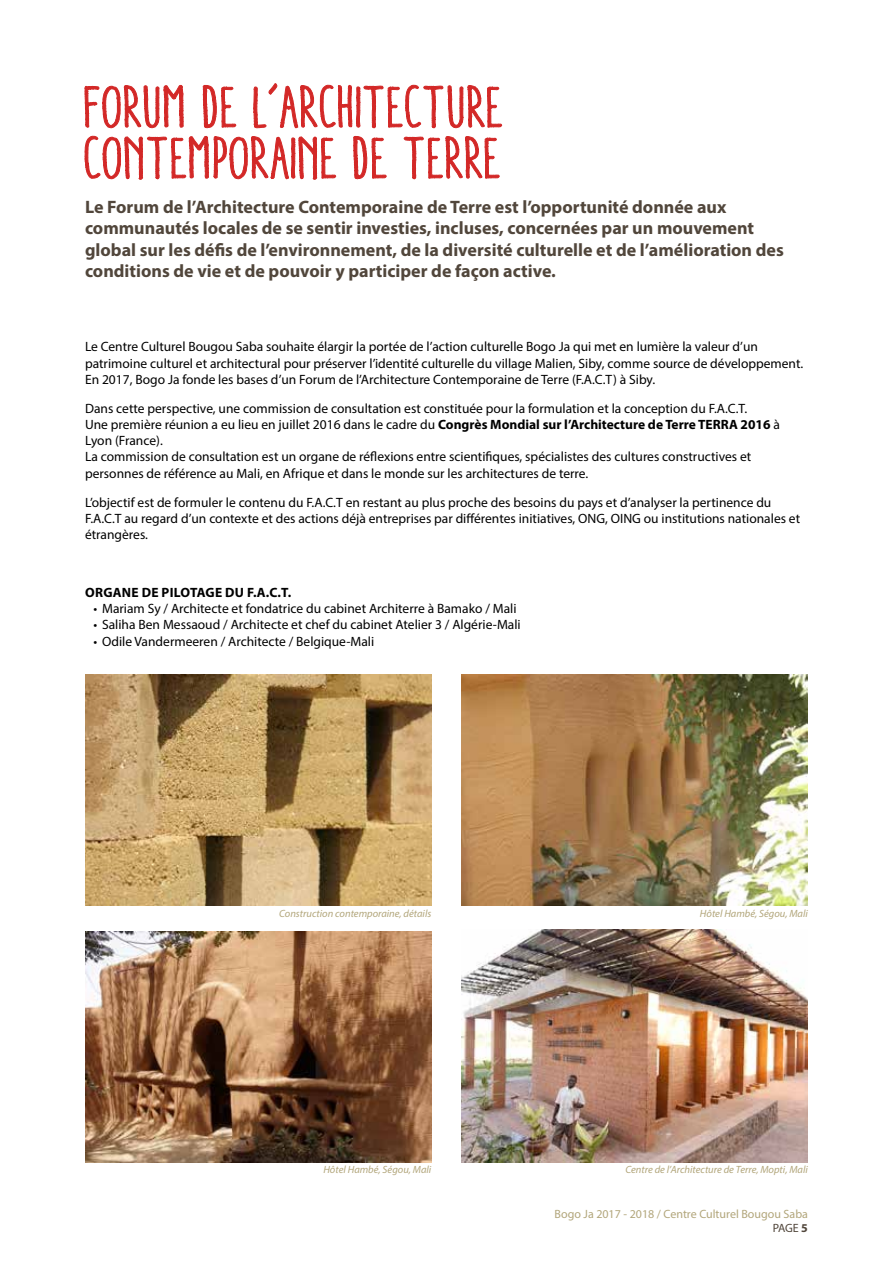
<style>
.page{position:relative;width:893px;height:1263px;background:#fff}
.page>*{position:absolute;margin:0;border:0;box-sizing:border-box;transform-origin:0 0}
.t1{font:condensed 58.5px/51px "Aracne";color:#d32827}
.t2{font:700 18px/21.6px "Myriad Pro";color:#51463b}
.t3{font:13.5px/16.2px "Myriad Pro";color:#000}
.t4{font:700 13.5px "Myriad Pro";letter-spacing:.02em;color:#000}
.t5{font:12px/14.4px "Myriad Pro";color:#b2a67b;text-align:right}
.t6{font:italic 10.5px "Myriad Pro";color:#b2a67b}
.s1{font-weight:700}
.s2{font-weight:400}
.s3{color:#51463b}
.s4{font-weight:700;color:#51463b}
</style>
<div class="page">
<svg style="left:84px;top:85px;width:100px;height:44px"></svg>
<svg style="left:202px;top:85px;width:35px;height:44px"></svg>
<svg style="left:253px;top:83px;width:249px;height:46px"></svg>
<svg style="left:84px;top:135px;width:252px;height:45px"></svg>
<svg style="left:353px;top:136px;width:34px;height:44px"></svg>
<svg style="left:403px;top:136px;width:97px;height:44px"></svg>
<img style="left:85px;top:931px;width:346px;height:231px">
<img style="left:462px;top:675px;width:346px;height:231px">
<img style="left:85px;top:674px;width:346px;height:232px">
<img style="left:462px;top:929px;width:346px;height:233px">
<h1 class="t1" style="left:85px;top:80px;width:422px">FORUM DE L’ARCHITECTURE<br>CONTEMPORAINE DE TERRE</h1>
<p class="t2" style="left:85px;top:195px;width:700px">Le Forum de l’Architecture Contemporaine de Terre est l’opportunité donnée aux communautés locales de se sentir investies, incluses, concernées par un mouvement global sur les défis de l’environnement, de la diversité culturelle et de l’amélioration des conditions de vie et de pouvoir y participer de façon active.</p>
<p class="t3" style="left:85px;top:339px;width:720px">Le Centre Culturel Bougou Saba souhaite élargir la portée de l’action culturelle Bogo Ja qui met en lumière la valeur d’un patrimoine culturel et architectural pour préserver l’identité culturelle du village Malien, Siby, comme source de développement.<br>En 2017, Bogo Ja fonde les bases d’un Forum de l’Architecture Contemporaine de Terre (F.A.C.T) à Siby.</p>
<p class="t3" style="left:85px;top:400px;width:664px">Dans cette perspective, une commission de consultation est constituée pour la formulation et la conception du F.A.C.T.<br>Une première réunion a eu lieu en juillet 2016 dans le cadre du <span class="s1">Congrès Mondial sur l’Architecture de Terre TERRA</span></p>
<p class="t4" style="left:741px;top:416px;width:41px">2016 <span class="s2">à</span></p>
<p class="t3" style="left:85px;top:432px;width:668px">Lyon (France).<br>La commission de consultation est un organe de réflexions entre scientifiques, spécialistes des cultures constructives et personnes de référence au Mali, en Afrique et dans le monde sur les architectures de terre.</p>
<p class="t3" style="left:85px;top:494px;width:688px">L’objectif est de formuler le contenu du F.A.C.T en restant au plus proche des besoins du pays et d’analyser la pertinence du<br>F.A.C.T au regard d’un contexte et des actions déjà entreprises par différentes initiatives, ONG</p>
<p class="t3" style="left:605px;top:510px;width:14px">, OING</p>
<p class="t3" style="left:644px;top:510px;width:158px">ou institutions nationales et</p>
<p class="t3" style="left:85px;top:526px;width:64px">étrangères.</p>
<p class="t4" style="left:85px;top:584px;width:207px">Organe de pilotage du F.A.C.T.</p>
<p class="t3" style="left:94px;top:600px;width:425px">• Mariam Sy / Architecte et fondatrice du cabinet Architerre à Bamako / Mali</p>
<p class="t3" style="left:94px;top:616px;width:429px">• Saliha Ben Messaoud / Architecte et chef du cabinet Atelier 3 / Algérie-Mali</p>
<p class="t3" style="left:94px;top:633px;width:282px">• Odile Vandermeeren / Architecte / Belgique-Mali</p>
<p class="t6" style="left:279px;top:907px;width:154px">Construction contemporaine, détails</p>
<p class="t6" style="left:700px;top:907px;width:109px">Hôtel Hambé, Ségou, Mali</p>
<p class="t6" style="left:323px;top:1163px;width:109px">Hôtel Hambé, Ségou, Mali</p>
<p class="t6" style="left:625px;top:1163px;width:184px">Centre de l’Architecture de Terre, Mopti, Mali</p>
<p class="t5" style="left:555px;top:1206px;width:255px">Bogo Ja 2017 - 2018 / Centre Culturel Bougou Saba<br><span class="s3">PAGE</span> <span class="s4">5</span></p>
</div>
